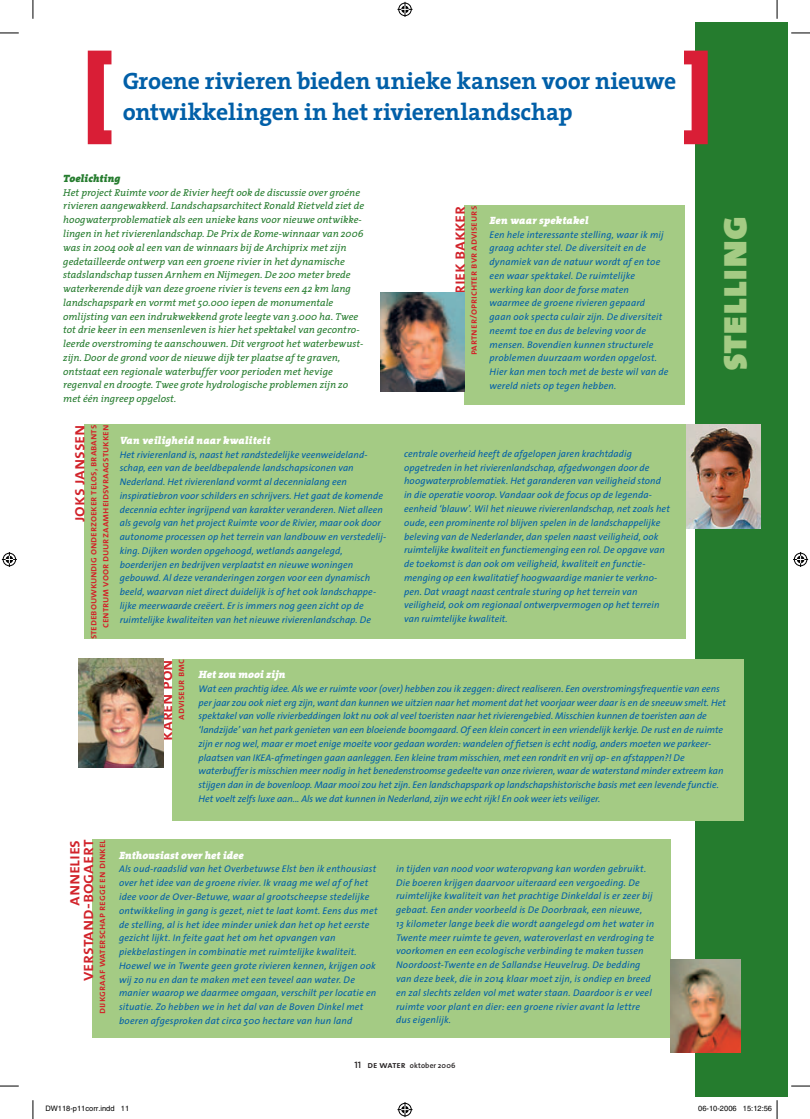
<style>
.page{position:relative;width:810px;height:1119px;background:#fff}
.page>*{position:absolute;margin:0;border:0;box-sizing:border-box;transform-origin:0 0}
.t1{font:900 93.75px "The Mix";color:#d91e36}
.t2{font:42.5px "The Mix Black Caps";color:#a4cb84}
.t3{font:700 23.75px/31.2px "The Serif";letter-spacing:-.015em;color:#015fa8}
.t4{font:17.5px/13.8px "The Sans Semi Bold Caps";letter-spacing:-.02em;color:#d1232a;text-align:right}
.t5{font:italic 900 10.62px "The Serif";color:#fff}
.t6{font:italic 900 10.62px "The Serif";color:#257c2e}
.t7{font:italic 10px/13.8px "The Serif";color:#257c2e}
.t8{font:10px/12px "The Sans Semi Bold Caps";color:#d32027;text-align:right}
.t9{font:italic 9.75px/13.8px "The Sans";letter-spacing:.01em;color:#015fa8}
.t10{font:7.5px "Helvetica";color:#000}
.t11{font:600 7.5px "The Sans";letter-spacing:.02em;color:#231f20}
.s1{font-family:"The Sans Semi Bold Caps";font-weight:400;font-size:9.38px}
</style>
<div class="page">
<div style="left:696px;top:22px;width:92px;height:1074px;background:#257c2e"></div>
<div style="left:172px;top:658px;width:572px;height:162px;background:#a4cb84"></div>
<img style="left:79px;top:658px;width:84px;height:109px">
<div style="left:465px;top:205px;width:220px;height:200px;background:#a4cb84"></div>
<img style="left:380px;top:292px;width:85px;height:99px">
<div style="left:93px;top:839px;width:578px;height:198px;background:#a4cb84"></div>
<img style="left:671px;top:959px;width:70px;height:92px">
<img style="left:686px;top:424px;width:75px;height:104px">
<div style="left:85px;top:424px;width:601px;height:214px;background:#a4cb84"></div>
<svg style="left:0;top:32px;width:19px;height:2px"></svg>
<svg style="left:791px;top:32px;width:19px;height:2px"></svg>
<svg style="left:0;top:1085px;width:19px;height:1px"></svg>
<svg style="left:791px;top:1085px;width:19px;height:1px"></svg>
<svg style="left:32px;top:0;width:2px;height:19px"></svg>
<svg style="left:32px;top:1100px;width:2px;height:18px"></svg>
<svg style="left:776px;top:0;width:2px;height:19px"></svg>
<svg style="left:397px;top:2px;width:15px;height:15px"></svg>
<svg style="left:397px;top:1102px;width:15px;height:14px"></svg>
<svg style="left:2px;top:552px;width:15px;height:15px"></svg>
<svg style="left:793px;top:552px;width:15px;height:15px"></svg>
<svg style="left:776px;top:1100px;width:2px;height:18px"></svg>
<h1 class="t1" style="left:83px;top:13px;width:33px">[</h1>
<h1 class="t1" style="left:681px;top:13px;width:33px">]</h1>
<p class="t6" style="left:63px;top:169px;width:59px">Toelichting</p>
<p class="t7" style="left:63px;top:185px;width:302px">Het project Ruimte voor de Rivier heeft ook de discussie over groéne rivieren aangewakkerd. Landschapsarchitect Ronald Rietveld ziet de hoogwaterproblematiek als een unieke kans voor nieuwe ontwikke&shy;lingen in het rivierenlandschap. De Prix de Rome-winnaar van 2006 was in 2004 ook al een van de winnaars bij de Archiprix met zijn gedetailleerde ontwerp van een groene rivier in het dynamische stadslandschap tussen Arnhem en Nijmegen. De 200 meter brede waterkerende dijk van deze groene rivier is tevens een 42 km lang landschapspark en vormt met 50.000 iepen de monumentale omlijsting van een indrukwekkend grote leegte van 3.000 ha. Twee tot drie keer in een mensenleven is hier het spektakel van gecontro&shy;leerde overstroming te aanschouwen. Dit vergroot het waterbewust&shy;zijn. Door de grond voor de nieuwe dijk ter plaatse af te graven, ontstaat een regionale waterbuffer voor perioden met hevige regenval en droogte. Twee grote hydrologische problemen zijn zo met één ingreep opgelost.</p>
<h3 class="t3" style="left:123px;top:65px;width:555px">Groene rivieren bieden unieke kansen voor nieuwe ontwikkelingen in het rivierenlandschap</h3>
<h3 class="t4" style="left:451px;top:294px;width:89px;rotate:-90deg">riek bakker</h3>
<p class="t8" style="left:467px;top:355px;width:150px;rotate:-90deg">partner/oprichter bvr adviseurs</p>
<p class="t5" style="left:490px;top:211px;width:101px">Een waar spektakel</p>
<p class="t9" style="left:490px;top:227px;width:181px">Een hele interessante stelling, waar ik mij graag achter stel. De diversiteit en de dynamiek van de natuur wordt af en toe een waar spektakel. De ruimtelijke werking kan door de forse maten waarmee de groene rivieren gepaard gaan ook specta culair zijn. De diversiteit neemt toe en dus de beleving voor de mensen. Bovendien kunnen structurele problemen duurzaam worden opgelost.<br>Hier kan men toch met de beste wil van de wereld niets op tegen hebben.</p>
<h3 class="t4" style="left:71px;top:522px;width:99px;rotate:-90deg">joks janssen</h3>
<p class="t8" style="left:87px;top:639px;width:216px;rotate:-90deg">stedebouwkundig onderzoeker telos, brabants centrum voor duurzaamheidsvraagstukken</p>
<p class="t5" style="left:120px;top:431px;width:152px">Van veiligheid naar kwaliteit</p>
<p class="t9" style="left:120px;top:447px;width:268px">Het rivierenland is, naast het randstedelijke veenweideland&shy;schap, een van de beeldbepalende landschapsiconen van Nederland. Het rivierenland vormt al decennialang een inspiratiebron voor schilders en schrijvers. Het gaat de komende decennia echter ingrijpend van karakter veranderen. Niet alleen als gevolg van het project Ruimte voor de Rivier, maar ook door autonome processen op het terrein van landbouw en verstedelij&shy;king. Dijken worden opgehoogd, wetlands aangelegd, boerderijen en bedrijven verplaatst en nieuwe woningen gebouwd. Al deze veranderingen zorgen voor een dynamisch beeld, waarvan niet direct duidelijk is of het ook landschappe&shy;lijke meerwaarde creëert. Er is immers nog geen zicht op de ruimtelijke kwaliteiten van het nieuwe rivierenlandschap. De</p>
<p class="t9" style="left:404px;top:446px;width:267px">centrale overheid heeft de afgelopen jaren krachtdadig opgetreden in het rivierenlandschap, afgedwongen door de hoogwaterproblematiek. Het garanderen van veiligheid stond in die operatie voorop. Vandaar ook de focus op de legenda&shy;eenheid ‘blauw’. Wil het nieuwe rivierenlandschap, net zoals het oude, een prominente rol blijven spelen in de landschappelijke beleving van de Nederlander, dan spelen naast veiligheid, ook ruimtelijke kwaliteit en functiemenging een rol. De opgave van de toekomst is dan ook om veiligheid, kwaliteit en functie&shy;menging op een kwalitatief hoogwaardige manier te verkno&shy;pen. Dat vraagt naast centrale sturing op het terrein van veiligheid, ook om regionaal ontwerpvermogen op het terrein van ruimtelijke kwaliteit.</p>
<h2 class="t2" style="left:696px;top:371px;width:157px;rotate:-90deg">stelling</h2>
<h3 class="t4" style="left:159px;top:740px;width:83px;rotate:-90deg">karen pon</h3>
<p class="t8" style="left:174px;top:719px;width:62px;rotate:-90deg">adviseur bmc</p>
<p class="t5" style="left:199px;top:665px;width:89px">Het zou mooi zijn</p>
<p class="t9" style="left:199px;top:681px;width:529px">Wat een prachtig idee. Als we er ruimte voor (over) hebben zou ik zeggen: direct realiseren. Een overstromingsfrequentie van eens per jaar zou ook niet erg zijn, want dan kunnen we uitzien naar het moment dat het voorjaar weer daar is en de sneeuw smelt. Het spektakel van volle rivierbeddingen lokt nu ook al veel toeristen naar het rivierengebied. Misschien kunnen de toeristen aan de ‘landzijde’ van het park genieten van een bloeiende boomgaard. Of een klein concert in een vriendelijk kerkje. De rust en de ruimte zijn er nog wel, maar er moet enige moeite voor gedaan worden: wandelen of fietsen is echt nodig, anders moeten we parkeer&shy;plaatsen van IKEA-afmetingen gaan aanleggen. Een kleine tram misschien, met een rondrit en vrij op- en afstappen?! De waterbuffer is misschien meer nodig in het benedenstroomse gedeelte van onze rivieren, waar de waterstand minder extreem kan stijgen dan in de bovenloop. Maar mooi zou het zijn. Een landschapspark op landschapshistorische basis met een levende functie.<br>Het voelt zelfs luxe aan... Als we dat kunnen in Nederland, zijn we echt rijk! En ook weer iets veiliger.</p>
<h3 class="t4" style="left:66px;top:980px;width:143px;rotate:-90deg">annelies verstand-bogaert</h3>
<p class="t8" style="left:95px;top:1014px;width:176px;rotate:-90deg">dijkgraaf waterschap regge en dinkel</p>
<p class="t5" style="left:119px;top:846px;width:126px">Enthousiast over het idee</p>
<p class="t9" style="left:119px;top:861px;width:260px">Als oud-raadslid van het Overbetuwse Elst ben ik enthousiast over het idee van de groene rivier. Ik vraag me wel af of het idee voor de Over-Betuwe, waar al grootscheepse stedelijke ontwikkeling in gang is gezet, niet te laat komt. Eens dus met de stelling, al is het idee minder uniek dan het op het eerste gezicht lijkt. In feite gaat het om het opvangen van piekbelastingen in combinatie met ruimtelijke kwaliteit.<br>Hoewel we in Twente geen grote rivieren kennen, krijgen ook wij zo nu en dan te maken met een teveel aan water. De manier waarop we daarmee omgaan, verschilt per locatie en situatie. Zo hebben we in het dal van de Boven Dinkel met boeren afgesproken dat circa 500 hectare van hun land</p>
<p class="t9" style="left:396px;top:861px;width:260px">in tijden van nood voor wateropvang kan worden gebruikt.<br>Die boeren krijgen daarvoor uiteraard een vergoeding. De ruimtelijke kwaliteit van het prachtige Dinkeldal is er zeer bij gebaat. Een ander voorbeeld is De Doorbraak, een nieuwe,<br>13 kilometer lange beek die wordt aangelegd om het water in Twente meer ruimte te geven, wateroverlast en verdroging te voorkomen en een ecologische verbinding te maken tussen Noordoost-Twente en de Sallandse Heuvelrug. De bedding van deze beek, die in 2014 klaar moet zijn, is ondiep en breed en zal slechts zelden vol met water staan. Daardoor is er veel ruimte voor plant en dier: een groene rivier avant la lettre dus eigenlijk.</p>
<p class="t11" style="left:354px;top:1058px;width:102px"><span class="s1">11 de water</span> oktober 2006</p>
<p class="t10" style="left:45px;top:1104px;width:85px">DW118-p11corr.indd 11</p>
<p class="t10" style="left:698px;top:1104px;width:75px">06-10-2006 15:12:56</p>
</div>
